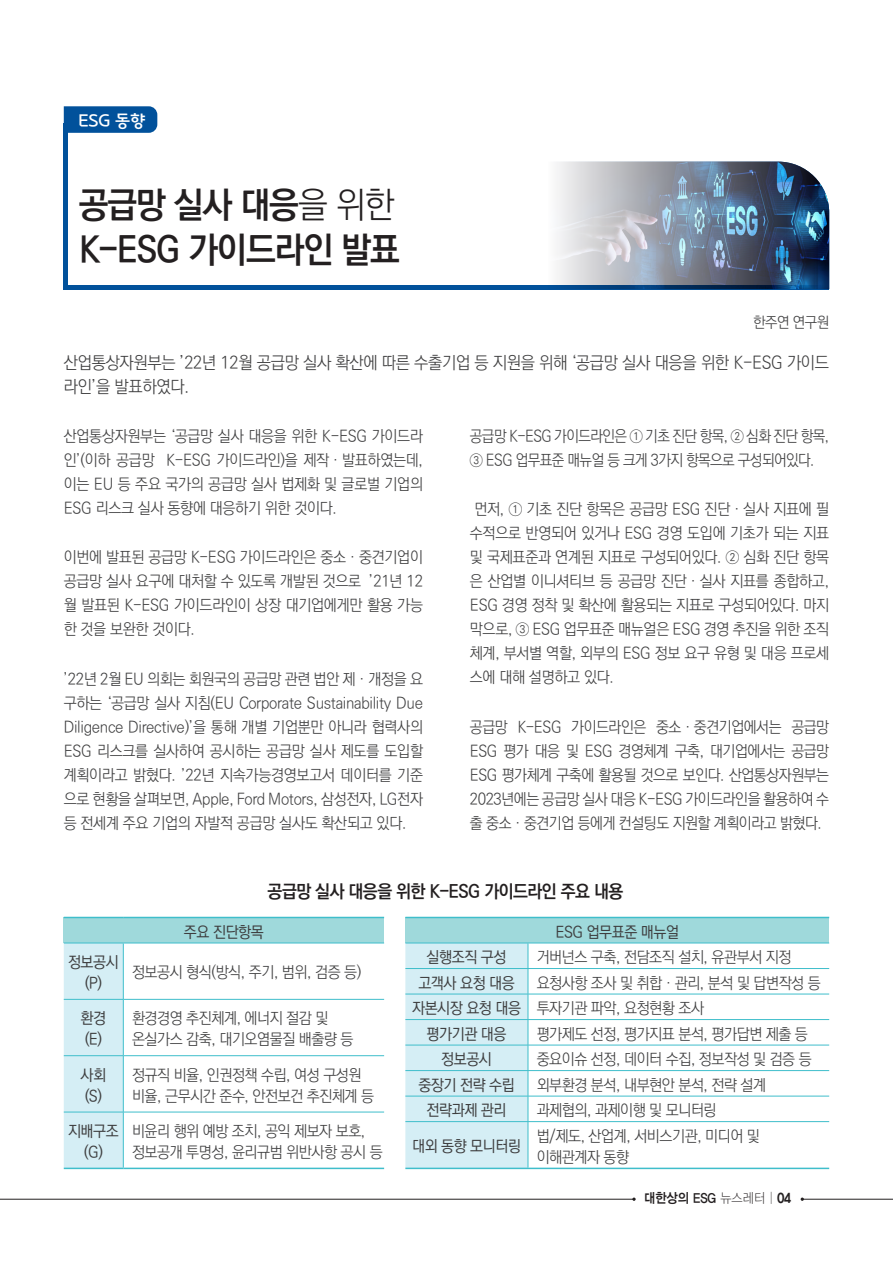
<style>
.page{position:relative;width:893px;height:1263px;background:#fff}
.page>*{position:absolute;margin:0;border:0;box-sizing:border-box;transform-origin:0 0}
.t1{font:700 36px "Ko Pub Dotum";letter-spacing:-.03em;color:#231f20;scale:.95 1}
.t2{font:700 18px "Ko Pub Dotum";letter-spacing:-.03em;color:#231f20;scale:.95 1}
.t3{font:300 17.25px/24px "Ko Pub Dotum";letter-spacing:-.02em;color:#3e3e3f;scale:.95 1}
.t4{font:16.5px "Godo M";color:#fff}
.t5{font:300 15.75px/24px "Ko Pub Dotum";letter-spacing:-.03em;color:#3e3e3f;scale:.95 1}
.t6{font:300 15.75px/24px "Ko Pub Dotum";letter-spacing:-.03em;color:#3e3e3f;text-align:justify;scale:.94 1}
.t7{font:500 15.75px/21px "Ko Pub Dotum";letter-spacing:-.03em;color:#3e3e3f;text-align:center;scale:.95 1}
.t8{font:300 15.75px/24px "Ko Pub Dotum";letter-spacing:-.03em;color:#3e3e3f;scale:.92 1}
.t9{font:300 15px "Ko Pub Dotum";letter-spacing:-.03em;color:#3e3e3f;scale:.95 1}
.t10{font:13.5px "YDVYGO34";color:#231f20;scale:.9 1}
.s1{font-weight:300}
.s2{font-family:"YDVYGO31"}
.s3{font-family:"YDVYGO35"}
</style>
<div class="page">
<hr style="left:0;top:1199px;width:635px;height:1px;background:#231f20">
<hr style="left:802px;top:1199px;width:91px;height:1px;background:#231f20">
<svg style="left:632px;top:1197px;width:4px;height:4px"></svg>
<hr style="left:64px;top:123px;width:4px;height:166px;background:#01519b">
<svg style="left:64px;top:106px;width:93px;height:27px;background:#08559d"></svg>
<hr style="left:64px;top:285px;width:765px;height:4px;background:#01519b">
<img style="left:557px;top:162px;width:272px;height:127px">
<div style="left:405px;top:917px;width:424px;height:26px;background:#9fd9db"></div>
<svg style="left:529px;top:993px;width:300px;height:130px"></svg>
<hr style="left:528px;top:968px;width:301px;height:1px;background:#3fbecb">
<hr style="left:528px;top:994px;width:301px;height:1px;background:#3fbecb">
<hr style="left:528px;top:1019px;width:301px;height:1px;background:#3fbecb">
<hr style="left:528px;top:1045px;width:301px;height:1px;background:#3fbecb">
<hr style="left:528px;top:1070px;width:301px;height:1px;background:#3fbecb">
<hr style="left:528px;top:1096px;width:301px;height:1px;background:#3fbecb">
<svg style="left:405px;top:944px;width:124px;height:223px;background:#d0ecf3"></svg>
<hr style="left:405px;top:1121px;width:123px;height:1px;background:#3fbecb">
<hr style="left:528px;top:1121px;width:301px;height:1px;background:#3fbecb">
<hr style="left:528px;top:1122px;width:1px;height:45px;background:#3fbecb">
<hr style="left:405px;top:917px;width:123px;height:1px;background:#3fbecb">
<hr style="left:528px;top:917px;width:301px;height:1px;background:#3fbecb">
<hr style="left:405px;top:1167px;width:123px;height:2px;background:#3fbecb">
<hr style="left:528px;top:1167px;width:301px;height:2px;background:#3fbecb">
<hr style="left:405px;top:943px;width:123px;height:1px;background:#3fbecb">
<hr style="left:528px;top:943px;width:301px;height:1px;background:#3fbecb">
<div style="left:64px;top:917px;width:320px;height:26px;background:#9fd9db"></div>
<div style="left:64px;top:944px;width:59px;height:223px;background:#d5eef5"></div>
<svg style="left:124px;top:998px;width:260px;height:114px"></svg>
<hr style="left:123px;top:943px;width:1px;height:56px;background:#3fbecb">
<hr style="left:64px;top:999px;width:59px;height:1px;background:#3fbecb">
<hr style="left:123px;top:999px;width:261px;height:1px;background:#3fbecb">
<hr style="left:123px;top:999px;width:1px;height:56px;background:#3fbecb">
<hr style="left:64px;top:1055px;width:59px;height:1px;background:#3fbecb">
<hr style="left:123px;top:1055px;width:261px;height:1px;background:#3fbecb">
<hr style="left:123px;top:1056px;width:1px;height:56px;background:#3fbecb">
<hr style="left:64px;top:1112px;width:59px;height:1px;background:#3fbecb">
<hr style="left:123px;top:1112px;width:261px;height:1px;background:#3fbecb">
<hr style="left:123px;top:1112px;width:1px;height:55px;background:#3fbecb">
<hr style="left:64px;top:917px;width:59px;height:1px;background:#3fbecb">
<hr style="left:123px;top:917px;width:261px;height:1px;background:#3fbecb">
<hr style="left:64px;top:1167px;width:59px;height:2px;background:#3fbecb">
<hr style="left:123px;top:1167px;width:261px;height:2px;background:#3fbecb">
<hr style="left:64px;top:943px;width:59px;height:1px;background:#3fbecb">
<hr style="left:123px;top:943px;width:261px;height:1px;background:#3fbecb">
<p class="t4" style="left:79px;top:111px;width:68px">ESG 동향</p>
<p class="t1" style="left:79px;top:187px;width:334px">공급망 실사 대응<span class="s1">을 위한</span></p>
<p class="t1" style="left:79px;top:232px;width:340px">K-ESG 가이드라인 발표</p>
<p class="t9" style="left:753px;top:315px;width:82px">한주연 연구원</p>
<p class="t3" style="left:64px;top:352px;width:807px">산업통상자원부는 ’22년 12월 공급망 실사 확산에 따른 수출기업 등 지원을 위해 ‘공급망 실사 대응을 위한 K-ESG 가이드 라인’을 발표하였다.</p>
<p class="t5" style="left:64px;top:424px;width:380px;text-align:justify">산업통상자원부는 ‘공급망 실사 대응을 위한 K-ESG 가이드라 인’(이하 공급망 K-ESG 가이드라인)을 제작‧발표하였는데, 이는 EU 등 주요 국가의 공급망 실사 법제화 및 글로벌 기업의 ESG 리스크 실사 동향에 대응하기 위한 것이다.</p>
<p class="t5" style="left:64px;top:546px;width:380px;text-align:justify">이번에 발표된 공급망 K-ESG 가이드라인은 중소‧중견기업이 공급망 실사 요구에 대처할 수 있도록 개발된 것으로 ’21년 12 월 발표된 K-ESG 가이드라인이 상장 대기업에게만 활용 가능 한 것을 보완한 것이다.</p>
<p class="t5" style="left:64px;top:667px;width:380px;text-align:justify">’22년 2월 EU 의회는 회원국의 공급망 관련 법안 제‧개정을 요 구하는 ‘공급망 실사 지침(EU Corporate Sustainability Due Diligence Directive)’을 통해 개별 기업뿐만 아니라 협력사의 ESG 리스크를 실사하여 공시하는 공급망 실사 제도를 도입할 계획이라고 밝혔다. ’22년 지속가능경영보고서 데이터를 기준 으로 현황을 살펴보면, Apple, Ford Motors, 삼성전자, LG전자 등 전세계 주요 기업의 자발적 공급망 실사도 확산되고 있다.</p>
<p class="t8" style="left:470px;top:424px;width:392px">공급망 K-ESG 가이드라인은 ① 기초 진단 항목, ② 심화 진단 항목,<br>③ ESG 업무표준 매뉴얼 등 크게 3가지 항목으로 구성되어있다.</p>
<p class="t5" style="left:470px;top:498px;width:380px;text-align:justify">먼저, ① 기초 진단 항목은 공급망 ESG 진단‧실사 지표에 필 수적으로 반영되어 있거나 ESG 경영 도입에 기초가 되는 지표 및 국제표준과 연계된 지표로 구성되어있다. ② 심화 진단 항목 은 산업별 이니셔티브 등 공급망 진단‧실사 지표를 종합하고, ESG 경영 정착 및 확산에 활용되는 지표로 구성되어있다. 마지 막으로, ③ ESG 업무표준 매뉴얼은 ESG 경영 추진을 위한 조직 체계, 부서별 역할, 외부의 ESG 정보 요구 유형 및 대응 프로세 스에 대해 설명하고 있다.</p>
<p class="t6" style="left:470px;top:715px;width:384px">공급망 K-ESG 가이드라인은 중소‧중견기업에서는 공급망 ESG 평가 대응 및 ESG 경영체계 구축, 대기업에서는 공급망 ESG 평가체계 구축에 활용될 것으로 보인다. 산업통상자원부는 2023년에는 공급망 실사 대응 K-ESG 가이드라인을 활용하여 수 출 중소‧중견기업 등에게 컨설팅도 지원할 계획이라고 밝혔다.</p>
<p class="t2" style="left:268px;top:882px;width:376px">공급망 실사 대응을 위한 K-ESG 가이드라인 주요 내용</p>
<p class="t7" style="left:555px;top:922px;width:132px">ESG 업무표준 매뉴얼</p>
<p class="t7" style="left:427px;top:947px;width:86px">실행조직 구성</p>
<p class="t5" style="left:537px;top:946px;width:270px">거버넌스 구축, 전담조직 설치, 유관부서 지정</p>
<p class="t7" style="left:418px;top:973px;width:103px">고객사 요청 대응</p>
<p class="t5" style="left:537px;top:971px;width:301px">요청사항 조사 및 취합‧관리, 분석 및 답변작성 등</p>
<p class="t7" style="left:412px;top:998px;width:116px">자본시장 요청 대응</p>
<p class="t5" style="left:537px;top:997px;width:178px">투자기관 파악, 요청현황 조사</p>
<p class="t7" style="left:427px;top:1024px;width:86px">평가기관 대응</p>
<p class="t5" style="left:537px;top:1022px;width:287px">평가제도 선정, 평가지표 분석, 평가답변 제출 등</p>
<p class="t7" style="left:441px;top:1049px;width:55px">정보공시</p>
<p class="t5" style="left:537px;top:1048px;width:291px">중요이슈 선정, 데이터 수집, 정보작성 및 검증 등</p>
<p class="t7" style="left:418px;top:1075px;width:103px">중장기 전략 수립</p>
<p class="t5" style="left:537px;top:1073px;width:243px">외부환경 분석, 내부현안 분석, 전략 설계</p>
<p class="t7" style="left:427px;top:1100px;width:86px">전략과제 관리</p>
<p class="t5" style="left:537px;top:1099px;width:191px">과제협의, 과제이행 및 모니터링</p>
<p class="t7" style="left:412px;top:1136px;width:116px">대외 동향 모니터링</p>
<p class="t5" style="left:537px;top:1126px;width:237px;line-height:21px">법/제도, 산업계, 서비스기관, 미디어 및 이해관계자 동향</p>
<p class="t7" style="left:184px;top:922px;width:86px">주요 진단항목</p>
<p class="t7" style="left:68px;top:952px;width:55px">정보공시 (P)</p>
<p class="t5" style="left:132px;top:961px;width:243px">정보공시 형식(방식, 주기, 범위, 검증 등)</p>
<p class="t7" style="left:81px;top:1008px;width:28px">환경</p>
<p class="t7" style="left:85px;top:1029px;width:20px">(E)</p>
<p class="t5" style="left:132px;top:1009px;width:235px;line-height:21px">환경경영 추진체계, 에너지 절감 및 온실가스 감축, 대기오염물질 배출량 등</p>
<p class="t5" style="left:132px;top:1065px;width:256px;line-height:21px">정규직 비율, 인권정책 수립, 여성 구성원 비율, 근무시간 준수, 안전보건 추진체계 등</p>
<p class="t7" style="left:81px;top:1065px;width:28px">사회</p>
<p class="t7" style="left:85px;top:1086px;width:20px">(S)</p>
<p class="t7" style="left:68px;top:1121px;width:55px">지배구조 (G)</p>
<p class="t5" style="left:132px;top:1121px;width:265px;line-height:21px">비윤리 행위 예방 조치, 공익 제보자 보호, 정보공개 투명성, 윤리규범 위반사항 공시 등</p>
<p class="t10" style="left:644px;top:1190px;width:165px">대한상의 ESG <span class="s2">뉴스레터 |</span> <span class="s3">04</span></p>
</div>
